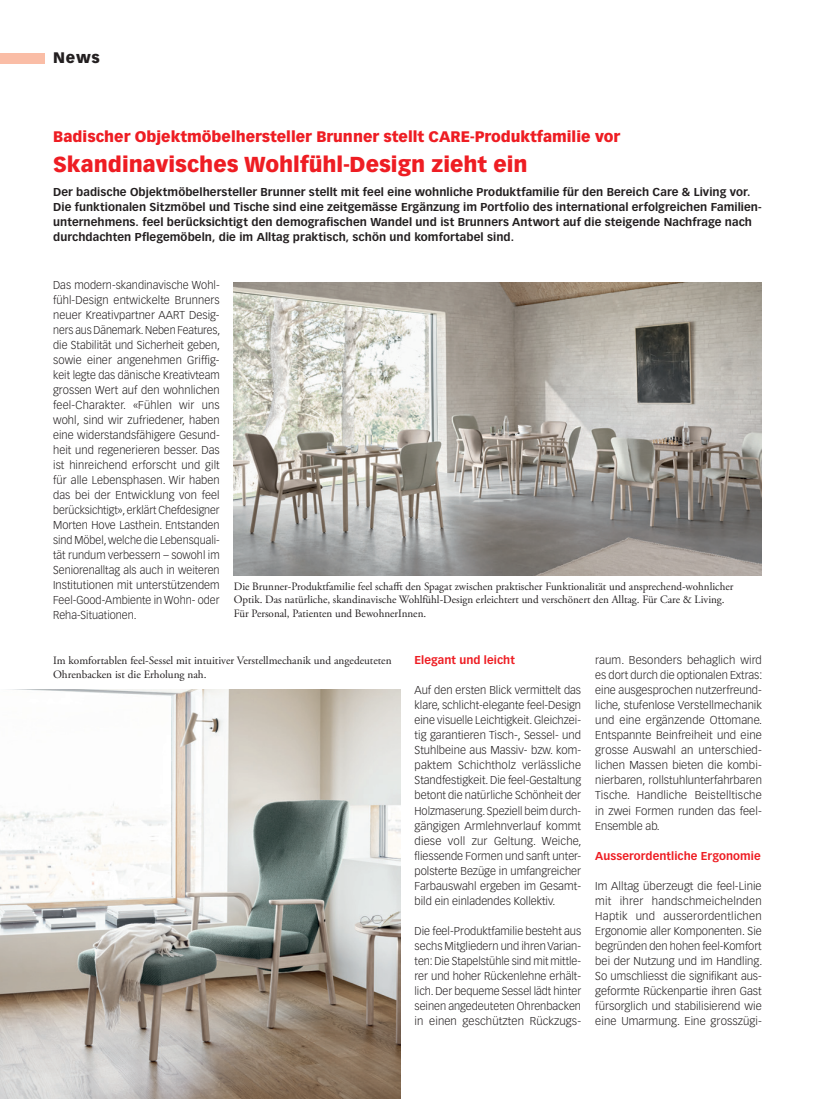
<style>
.page{position:relative;width:815px;height:1099px;background:#fff}
.page>*{position:absolute;margin:0;border:0;box-sizing:border-box;transform-origin:0 0}
.Titel_News{font:900 21.25px "Vectora LT Std";color:#ee1d23}
.Obertitel_News{font:900 15px "Vectora LT Std";color:#ee1d23}
.t1{font:900 15px "Vectora LT Std";color:#231f20}
.Lauftext_News{font:300 11.25px/15px "Vectora LT Std";color:#231f20;text-align:justify}
.Lead_News{font:700 11.25px/15px "Vectora LT Std";letter-spacing:.005em;color:#231f20}
.Legende{font:11.25px/13.5px "Adobe Garamond Pro";color:#231f20}
.ZT_News{font:700 11.25px "Vectora LT Std";letter-spacing:.005em;color:#ee1d23}
</style>
<div class="page">
<div style="left:0;top:53px;width:45px;height:10px;background:#fabda6"></div>
<img style="left:234px;top:282px;width:528px;height:293px">
<img style="left:0;top:690px;width:400px;height:408px">
<h2 class="t1" style="left:53px;top:49px;width:48px">News</h2>
<p class="Obertitel_News" style="left:53px;top:127px;width:569px">Badischer Objektmöbelhersteller Brunner stellt CARE-Produktfamilie vor</p>
<p class="Titel_News" style="left:53px;top:151px;width:476px">Skandinavisches Wohlfühl-Design zieht ein</p>
<p class="Lead_News" style="left:53px;top:184px;width:710px">Der badische Objektmöbelhersteller Brunner stellt mit feel eine wohnliche Produktfamilie für den Bereich Care &amp; Living vor.<br>Die funktionalen Sitzmöbel und Tische sind eine zeitgemässe Ergänzung im Portfolio des international erfolgreichen Familien&shy;unternehmens. feel berücksichtigt den demografischen Wandel und ist Brunners Antwort auf die steigende Nachfrage nach durchdachten Pflegemöbeln, die im Alltag praktisch, schön und komfortabel sind.</p>
<p class="Lauftext_News" style="left:53px;top:278px;width:169px">Das modern-skandinavische Wohl&shy;fühl-Design entwickelte Brunners neuer Kreativpartner AART Desig&shy;ners aus Dänemark. Neben Features, die Stabilität und Sicherheit geben, sowie einer angenehmen Griffig&shy;keit legte das dänische Kreativteam grossen Wert auf den wohnlichen feel-Charakter. «Fühlen wir uns wohl, sind wir zufriedener, haben eine widerstandsfähigere Gesund&shy;heit und regenerieren besser. Das ist hinreichend erforscht und gilt für alle Lebensphasen. Wir haben das bei der Entwicklung von feel berücksichtigt», erklärt Chefdesigner Morten Hove Lasthein. Entstanden sind Möbel, welche die Lebensquali&shy;tät rundum verbessern – sowohl im Seniorenalltag als auch in weiteren Institutionen mit unterstützendem Feel-Good-Ambiente in Wohn- oder Reha-Situationen.</p>
<p class="Legende" style="left:234px;top:580px;width:501px">Die Brunner-Produktfamilie feel schafft den Spagat zwischen praktischer Funktionalität und ansprechend-wohnlicher<br>Optik. Das natürliche, skandinavische Wohlfühl-Design erleichtert und verschönert den Alltag. Für Care &amp; Living.<br>Für Personal, Patienten und BewohnerInnen.</p>
<p class="ZT_News" style="left:415px;top:653px;width:102px">Elegant und leicht</p>
<p class="Lauftext_News" style="left:415px;top:683px;width:168px">Auf den ersten Blick vermittelt das klare, schlicht-elegante feel-Design eine visuelle Leichtigkeit. Gleichzei&shy;tig garantieren Tisch-, Sessel- und Stuhlbeine aus Massiv- bzw. kom&shy;paktem Schichtholz verlässliche Standfestigkeit. Die feel-Gestaltung betont die natürliche Schönheit der Holzmaserung. Speziell beim durch&shy;gängigen Armlehnverlauf kommt diese voll zur Geltung. Weiche, fliessende Formen und sanft unter&shy;polsterte Bezüge in umfangreicher Farbauswahl ergeben im Gesamt&shy;bild ein einladendes Kollektiv.</p>
<p class="Lauftext_News" style="left:415px;top:923px;width:168px">Die feel-Produktfamilie besteht aus sechs Mitgliedern und ihren Varian&shy;ten: Die Stapelstühle sind mit mittle&shy;rer und hoher Rückenlehne erhält&shy;lich. Der bequeme Sessel lädt hinter seinen angedeuteten Ohrenbacken in einen geschützten Rückzugs-</p>
<p class="Lauftext_News" style="left:595px;top:653px;width:168px">raum. Besonders behaglich wird es dort durch die optionalen Extras: eine ausgesprochen nutzerfreund&shy;liche, stufenlose Verstellmechanik und eine ergänzende Ottomane.<br>Entspannte Beinfreiheit und eine grosse Auswahl an unterschied&shy;lichen Massen bieten die kombi&shy;nierbaren, rollstuhlunterfahrbaren Tische. Handliche Beistelltische in zwei Formen runden das feel-Ensemble ab.</p>
<p class="ZT_News" style="left:595px;top:848px;width:167px">Ausserordentliche Ergonomie</p>
<p class="Lauftext_News" style="left:595px;top:878px;width:169px">Im Alltag überzeugt die feel-Linie mit ihrer handschmeichelnden Haptik und ausserordentlichen Ergonomie aller Komponenten. Sie begründen den hohen feel-Komfort bei der Nutzung und im Handling.<br>So umschliesst die signifikant aus&shy;geformte Rückenpartie ihren Gast fürsorglich und stabilisierend wie eine Umarmung. Eine grosszügi-</p>
<p class="Legende" style="left:53px;top:654px;width:340px">Im komfortablen feel-Sessel mit intuitiver Verstellmechanik und angedeuteten<br>Ohrenbacken ist die Erholung nah.</p>
</div>
